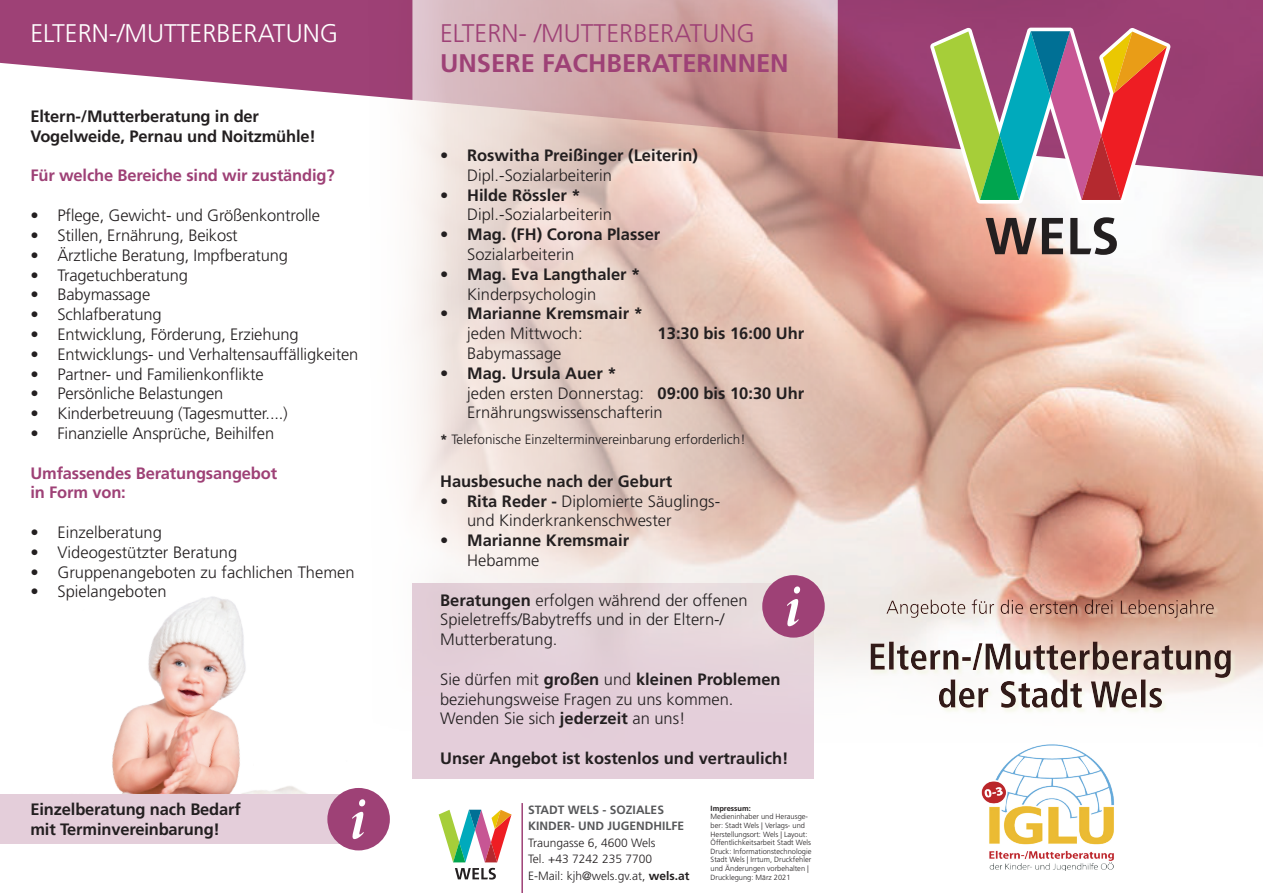
<style>
.page{position:relative;width:1263px;height:893px;background:#fff}
.page>*{position:absolute;margin:0;border:0;box-sizing:border-box;transform-origin:0 0}
.t1{font:300 25.5px "Frutiger LT Std";color:#fff}
.t2{font:300 25.5px "Frutiger LT Std";color:#9e4176}
.t3{font:700 25.5px "Frutiger LT Std";color:#9e4176}
.t4{font:300 16.5px/19.8px "Frutiger LT Std";color:#231f20}
.t5{font:700 16.5px/19.8px "Frutiger LT Std";color:#231f20}
.t6{font:700 16.5px/19.8px "Frutiger LT Std";letter-spacing:-.01em;color:#9e4176}
.t7{font:300 13.5px "Frutiger LT Std";color:#231f20}
.t8{font:300 12px/16.5px "Frutiger LT Std";color:#231f20}
.t9{font:700 12px/16.5px "Frutiger LT Std";color:#57585a}
.t10{font:300 7.5px/8.7px "Frutiger LT Std";color:#231f20}
.t11{font:700 7.5px "Frutiger LT Std";color:#231f20}
.s1{font-weight:700}
</style>
<div class="page">
<img style="left:112px;top:575px;width:248px;height:276px">
<div style="left:0;top:794px;width:353px;height:50px;background:#e4ceda"></div>
<div style="left:412px;top:583px;width:401px;height:195px;background:#e4ceda"></div>
<img style="left:349px;top:177px;width:914px;height:578px">
<svg style="left:0;top:0;width:1263px;height:177px;fill:#9e4176"></svg>
<svg style="left:412px;top:0;width:426px;height:138px;background:#d2abab"></svg>
<svg style="left:985px;top:217px;width:132px;height:38px"></svg>
<svg style="left:930px;top:28px;width:240px;height:176px"></svg>
<div style="left:861px;top:596px;width:402px;height:126px;background:#50150d;opacity:.59"></div>
<img style="left:978px;top:738px;width:145px;height:132px">
<svg style="left:438px;top:809px;width:74px;height:71px"></svg>
<hr style="left:521px;top:803px;width:2px;height:90px;background:#9e4176">
<div style="left:327px;top:788px;width:63px;height:62px;background:#9e4176;border-radius:50%"></div>
<svg style="left:352px;top:799px;width:13px;height:40px"></svg>
<div style="left:762px;top:575px;width:63px;height:63px;background:#9e4176;border-radius:50%"></div>
<svg style="left:787px;top:586px;width:13px;height:40px"></svg>
<h1 class="t1" style="left:30px;top:18px;width:309px">ELTERN-/MUTTERBERATUNG</h1>
<p class="t5" style="left:30px;top:106px;width:287px">Eltern-/Mutterberatung in der<br>Vogelweide, Pernau und Noitzmühle!</p>
<p class="t6" style="left:30px;top:166px;width:306px">Für welche Bereiche sind wir zuständig?</p>
<p class="t4" style="left:30px;top:206px;width:291px">• Pflege, Gewicht- und Größenkontrolle</p>
<p class="t4" style="left:30px;top:226px;width:209px">• Stillen, Ernährung, Beikost</p>
<p class="t4" style="left:30px;top:245px;width:259px">• Ärztliche Beratung, Impfberatung</p>
<p class="t4" style="left:30px;top:265px;width:159px">• Tragetuchberatung</p>
<p class="t4" style="left:30px;top:285px;width:121px">• Babymassage</p>
<p class="t4" style="left:30px;top:305px;width:133px">• Schlafberatung</p>
<p class="t4" style="left:30px;top:325px;width:270px">• Entwicklung, Förderung, Erziehung</p>
<p class="t4" style="left:30px;top:344px;width:329px">• Entwicklungs- und Verhaltensauffälligkeiten</p>
<p class="t4" style="left:30px;top:364px;width:235px">• Partner- und Familienkonflikte</p>
<p class="t4" style="left:30px;top:384px;width:194px">• Persönliche Belastungen</p>
<p class="t4" style="left:30px;top:404px;width:259px">• Kinderbetreuung (Tagesmutter....)</p>
<p class="t4" style="left:30px;top:424px;width:245px">• Finanzielle Ansprüche, Beihilfen</p>
<p class="t6" style="left:30px;top:463px;width:248px">Umfassendes Beratungsangebot in Form von:</p>
<p class="t4" style="left:30px;top:523px;width:133px">• Einzelberatung</p>
<p class="t4" style="left:30px;top:542px;width:208px">• Videogestützter Beratung</p>
<p class="t4" style="left:30px;top:562px;width:326px">• Gruppenangeboten zu fachlichen Themen</p>
<p class="t4" style="left:30px;top:582px;width:138px">• Spielangeboten</p>
<p class="t5" style="left:30px;top:799px;width:212px">Einzelberatung nach Bedarf mit Terminvereinbarung!</p>
<h1 class="t2" style="left:440px;top:18px;width:316px">ELTERN- /MUTTERBERATUNG</h1>
<h1 class="t3" style="left:440px;top:48px;width:350px">UNSERE FACHBERATERINNEN</h1>
<p class="t5" style="left:440px;top:145px;width:259px">• Roswitha Preißinger (Leiterin)</p>
<p class="t4" style="left:467px;top:165px;width:146px">Dipl.-Sozialarbeiterin</p>
<p class="t5" style="left:440px;top:185px;width:142px">• Hilde Rössler *</p>
<p class="t4" style="left:467px;top:205px;width:146px">Dipl.-Sozialarbeiterin</p>
<p class="t5" style="left:440px;top:225px;width:222px">• Mag. (FH) Corona Plasser</p>
<p class="t4" style="left:467px;top:245px;width:109px">Sozialarbeiterin</p>
<p class="t5" style="left:440px;top:264px;width:202px">• Mag. Eva Langthaler *</p>
<p class="t4" style="left:467px;top:284px;width:131px">Kinderpsychologin</p>
<p class="t5" style="left:440px;top:304px;width:204px">• Marianne Kremsmair *</p>
<p class="t4" style="left:467px;top:324px;width:117px">jeden Mittwoch:</p>
<p class="t5" style="left:658px;top:324px;width:148px">13:30 bis 16:00 Uhr</p>
<p class="t4" style="left:467px;top:344px;width:96px">Babymassage</p>
<p class="t4" style="left:467px;top:363px;width:339px;text-indent:-27px"><span class="s1">• Mag. Ursula Auer *<br></span>jeden ersten Donnerstag: <span class="s1">09:00 bis 10:30 Uhr<br></span>Ernährungswissenschafterin</p>
<p class="t7" style="left:440px;top:432px;width:307px"><span class="s1">*</span> Telefonische Einzelterminvereinbarung erforderlich!</p>
<p class="t5" style="left:440px;top:471px;width:233px">Hausbesuche nach der Geburt</p>
<p class="t4" style="left:467px;top:491px;width:255px;text-indent:-27px"><span class="s1">• Rita Reder -</span> Diplomierte Säuglings&shy;und Kinderkrankenschwester</p>
<p class="t5" style="left:440px;top:531px;width:190px">• Marianne Kremsmair</p>
<p class="t4" style="left:467px;top:551px;width:74px">Hebamme</p>
<p class="t4" style="left:440px;top:590px;width:309px"><span class="s1">Beratungen</span> erfolgen während der offenen<br>Spieletreffs/Babytreffs und in der Eltern-/<br>Mutterberatung.</p>
<p class="t4" style="left:440px;top:669px;width:342px">Sie dürfen mit <span class="s1">großen</span> und <span class="s1">kleinen Problemen </span>beziehungsweise Fragen zu uns kommen.<br>Wenden Sie sich <span class="s1">jederzeit</span> an uns!</p>
<p class="t5" style="left:440px;top:748px;width:350px">Unser Angebot ist kostenlos und vertraulich!</p>
<p class="t9" style="left:528px;top:801px;width:157px">STADT WELS - SOZIALES<br>KINDER- UND JUGENDHILFE</p>
<p class="t8" style="left:528px;top:834px;width:163px">Traungasse 6, 4600 Wels<br>Tel. +43 7242 235 7700<br>E-Mail: kjh@wels.gv.at, <span class="s1">wels.at</span></p>
<p class="t11" style="left:711px;top:804px;width:42px">Impressum:</p>
<p class="t10" style="left:711px;top:812px;width:102px">Medieninhaber und Herausge&shy;ber: Stadt Wels | Verlags- und<br>Herstellungsort: Wels | Layout:<br>Öffentlichkeitsarbeit Stadt Wels<br>Druck: Informationstechnologie<br>Stadt Wels | Irrtum, Druckfehler und Änderungen vorbehalten |<br>Drucklegung: März 2021</p>
</div>
